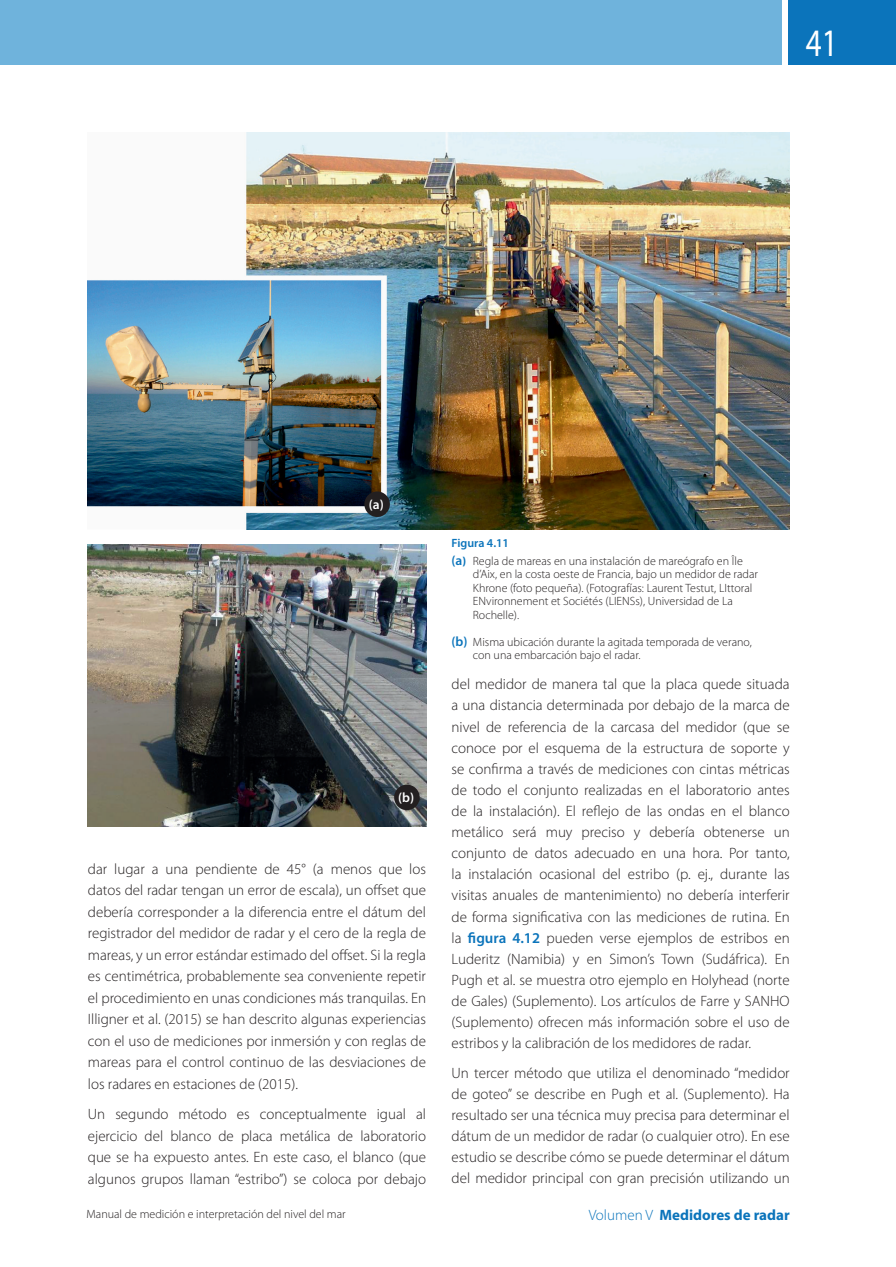
<style>
.page{position:relative;width:896px;height:1267px;background:#fff}
.page>*{position:absolute;margin:0;border:0;box-sizing:border-box;transform-origin:0 0}
.t1{font:39px "Myriad Pro";color:#fff;scale:.8 1}
.t2{font:300 15px/21.1px "Myriad Pro";color:#231f20;text-align:justify}
.t3{font:700 15px "Myriad Pro";color:#0b74bb}
.t4{font:600 13.5px "Myriad Pro";color:#fff}
.t5{font:300 12px/13.5px "Myriad Pro";color:#231f20}
.s1{font-weight:600;color:#0b74bb}
.s2{font-weight:600;font-size:13.5px;color:#0b74bb}
.s3{font-weight:700;color:#0b74bb}
.s4{font-weight:300}
</style>
<div class="page">
<div style="left:0;top:0;width:782px;height:65px;background:#6fb3dc"></div>
<div style="left:788px;top:0;width:108px;height:65px;background:#0b74bb"></div>
<img style="left:88px;top:133px;width:701px;height:397px">
<img style="left:88px;top:544px;width:338px;height:282px">
<div style="left:364px;top:491px;width:26px;height:26px;background:#231f20;border-radius:50%"></div>
<div style="left:394px;top:784px;width:26px;height:26px;background:#231f20;border-radius:50%"></div>
<h1 class="t1" style="left:805px;top:19px;width:42px">41</h1>
<p class="t4" style="left:369px;top:496px;width:16px">(a)</p>
<p class="t4" style="left:398px;top:789px;width:17px">(b)</p>
<p class="t2" style="left:88px;top:857px;width:340px">dar lugar a una pendiente de 45° (a menos que los datos del radar tengan un error de escala), un offset que debería corresponder a la diferencia entre el dátum del registrador del medidor de radar y el cero de la regla de mareas, y un error estándar estimado del offset. Si la regla es centimétrica, probablemente sea conveniente repetir el procedimiento en unas condiciones más tranquilas. En Illigner et al. (2015) se han descrito algunas experiencias con el uso de mediciones por inmersión y con reglas de mareas para el control continuo de las desviaciones de los radares en estaciones de (2015).</p>
<p class="t2" style="left:88px;top:1102px;width:340px">Un segundo método es conceptualmente igual al ejercicio del blanco de placa metálica de laboratorio que se ha expuesto antes. En este caso, el blanco (que algunos grupos llaman “estribo”) se coloca por debajo</p>
<p class="t5" style="left:451px;top:534px;width:293px;line-height:17.7px"><span class="s1">Figura 4.11<br></span><span class="s2">(a</span><span class="s3">)</span> Regla de mareas en una instalación de mareógrafo en Île</p>
<p class="t5" style="left:473px;top:567px;width:287px">d’Aix, en la costa oeste de Francia, bajo un medidor de radar Khrone (foto pequeña). (Fotografías: Laurent Testut, LIttoral ENvironnement et Sociétés (LIENSs), Universidad de La Rochelle).</p>
<p class="t5" style="left:473px;top:635px;width:280px;text-indent:-21px"><span class="s2">(b)</span> Misma ubicación durante la agitada temporada de verano, con una embarcación bajo el radar.</p>
<p class="t2" style="left:451px;top:673px;width:340px">del medidor de manera tal que la placa quede situada a una distancia determinada por debajo de la marca de nivel de referencia de la carcasa del medidor (que se conoce por el esquema de la estructura de soporte y se confirma a través de mediciones con cintas métricas de todo el conjunto realizadas en el laboratorio antes de la instalación). El reflejo de las ondas en el blanco metálico será muy preciso y debería obtenerse un conjunto de datos adecuado en una hora. Por tanto, la instalación ocasional del estribo (p. ej., durante las visitas anuales de mantenimiento) no debería interferir de forma significativa con las mediciones de rutina. En la <span class="s1">figura 4.12</span> pueden verse ejemplos de estribos en Luderitz (Namibia) y en Simon’s Town (Sudáfrica). En Pugh et al. se muestra otro ejemplo en Holyhead (norte de Gales) (Suplemento). Los artículos de Farre y SANHO (Suplemento) ofrecen más información sobre el uso de estribos y la calibración de los medidores de radar.</p>
<p class="t2" style="left:451px;top:1062px;width:340px">Un tercer método que utiliza el denominado “medidor de goteo” se describe en Pugh et al. (Suplemento). Ha resultado ser una técnica muy precisa para determinar el dátum de un medidor de radar (o cualquier otro). En ese estudio se describe cómo se puede determinar el dátum del medidor principal con gran precisión utilizando un</p>
<p class="t5" style="left:86px;top:1206px;width:261px">Manual de medición e interpretación del nivel del mar</p>
<p class="t3" style="left:589px;top:1205px;width:202px"><span class="s4">Volumen V</span> Medidores de radar</p>
</div>
